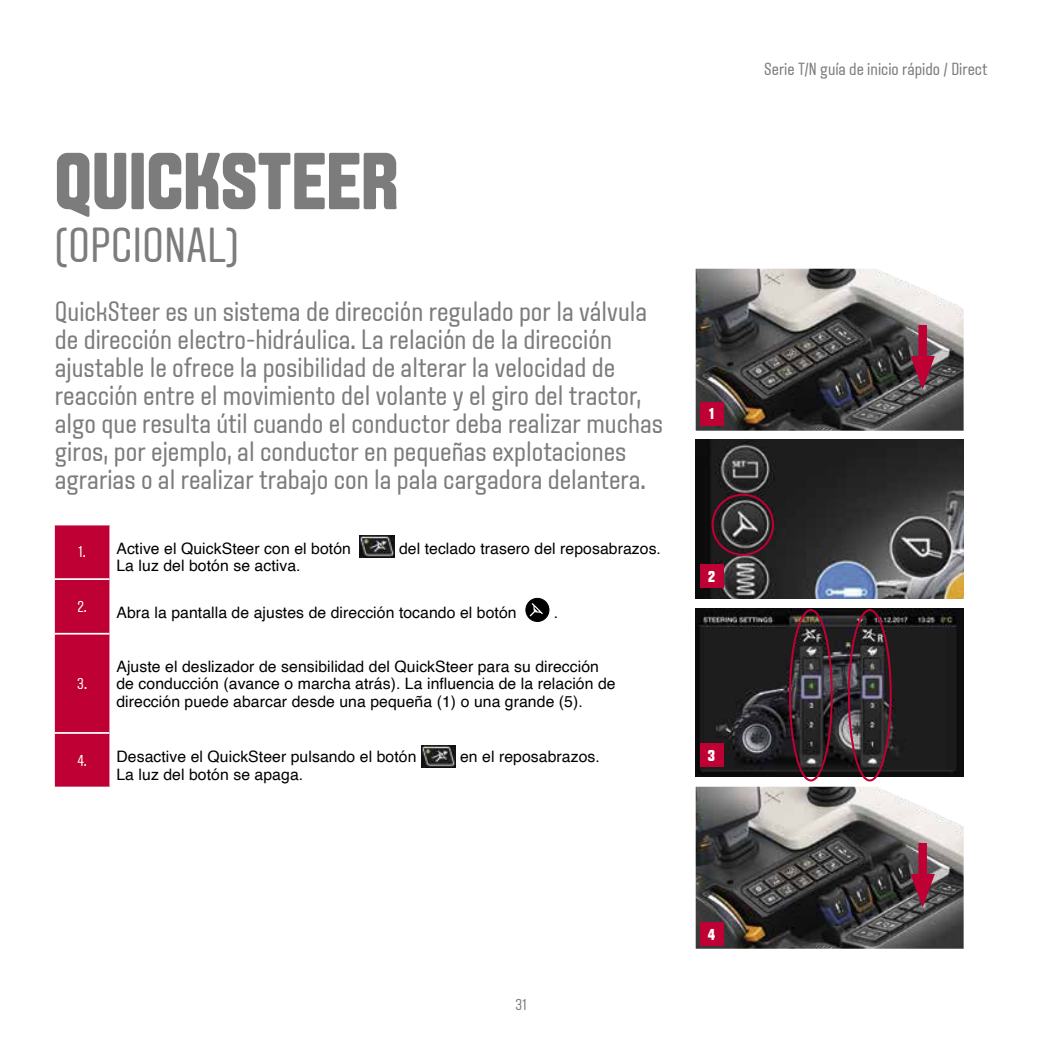
<style>
.page{position:relative;width:1042px;height:1042px;background:#fff}
.page>*{position:absolute;margin:0;border:0;box-sizing:border-box;transform-origin:0 0}
.t1{font:700 80.5px "VALTRA Aveny T 2020 Extra";color:#7c7c7c}
.t2{font:49px "VALTRA Aveny T 2020 Regular";color:#7c7c7c}
.t3{font:28px/28px "VALTRA Aveny T 2020 Regular";color:#7c7c7c}
.t4{font:17.5px "VALTRA Aveny T 2020 Regular";color:#7c7c7c}
.t5{font:15.75px/17.5px "Helvetica";letter-spacing:.005em;color:#000}
.t6{font:700 15.75px "VALTRA Aveny T 2020 Extra";color:#fff}
.t7{font:15.75px "VALTRA Aveny T 2020 Regular";color:#fff}
.t8{font:15.75px "VALTRA Aveny T 2020 Regular";color:#7c7c7c}
.s1{font-family:"VALTRA Aveny T 2020 Regular";color:#fff}
</style>
<div class="page">
<img style="left:696px;top:440px;width:267px;height:159px">
<img style="left:696px;top:269px;width:267px;height:162px">
<img style="left:696px;top:787px;width:267px;height:161px">
<img style="left:696px;top:609px;width:267px;height:168px">
<div style="left:700px;top:402px;width:23px;height:23px;background:#be0034"></div>
<div style="left:700px;top:922px;width:23px;height:23px;background:#be0034"></div>
<div style="left:700px;top:564px;width:23px;height:24px;background:#be0034"></div>
<div style="left:700px;top:743px;width:23px;height:24px;background:#be0034"></div>
<div style="left:711px;top:494px;width:63px;height:62px;border:2px solid #be0034;border-radius:50%"></div>
<div style="left:789px;top:609px;width:44px;height:172px;border:2px solid #be0034;border-radius:50%"></div>
<div style="left:848px;top:609px;width:44px;height:172px;border:2px solid #be0034;border-radius:50%"></div>
<div style="left:918px;top:325px;width:9px;height:45px;background:#be0034"></div>
<svg style="left:910px;top:356px;width:25px;height:33px"></svg>
<div style="left:918px;top:843px;width:9px;height:45px;background:#be0034"></div>
<svg style="left:910px;top:874px;width:25px;height:33px"></svg>
<div style="left:55px;top:525px;width:54px;height:261px;background:#be0034"></div>
<hr style="left:55px;top:578px;width:54px;height:2px;background:#fff">
<hr style="left:55px;top:633px;width:54px;height:1px;background:#fff">
<hr style="left:55px;top:732px;width:54px;height:2px;background:#fff">
<img style="left:360px;top:536px;width:34px;height:21px">
<div style="left:526px;top:598px;width:23px;height:23px;background:#000;border-radius:50%"></div>
<div style="left:526px;top:598px;width:23px;height:23px;border:1px solid #000;border-radius:50%"></div>
<svg style="left:530px;top:603px;width:13px;height:13px"></svg>
<img style="left:421px;top:746px;width:34px;height:21px">
<h1 class="t1" style="left:55px;top:129px;width:345px">QUICKSTEER</h1>
<h2 class="t2" style="left:55px;top:213px;width:186px">(OPCIONAL)</h2>
<p class="t3" style="left:55px;top:297px;width:610px">QuickSteer es un sistema de dirección regulado por la válvula de dirección electro-hidráulica. La relación de la dirección ajustable le ofrece la posibilidad de alterar la velocidad de reacción entre el movimiento del volante y el giro del tractor, algo que resulta útil cuando el conductor deba realizar muchas giros, por ejemplo, al conductor en pequeñas explotaciones agrarias o al realizar trabajo con la pala cargadora delantera.</p>
<p class="t5" style="left:79px;top:540px;width:274px"><span class="s1">1.</span> Active el QuickSteer con el botón</p>
<p class="t5" style="left:399px;top:540px;width:263px">del teclado trasero del reposabrazos.</p>
<p class="t5" style="left:116px;top:558px;width:186px">La luz del botón se activa.</p>
<p class="t5" style="left:77px;top:604px;width:441px"><sup>2.</sup> Abra la pantalla de ajustes de dirección tocando el botón</p>
<p class="t5" style="left:554px;top:604px;width:6px">.</p>
<p class="t7" style="left:77px;top:673px;width:11px">3.</p>
<p class="t5" style="left:116px;top:658px;width:501px">Ajuste el deslizador de sensibilidad del QuickSteer para su dirección de conducción (avance o marcha atrás). La influencia de la relación de dirección puede abarcar desde una pequeña (1) o una grande (5).</p>
<p class="t5" style="left:77px;top:748px;width:340px"><span class="s1">4.</span> Desactive el QuickSteer pulsando el botón</p>
<p class="t5" style="left:460px;top:748px;width:141px">en el reposabrazos.</p>
<p class="t5" style="left:116px;top:766px;width:188px">La luz del botón se apaga.</p>
<p class="t6" style="left:709px;top:403px;width:6px">1</p>
<p class="t6" style="left:708px;top:566px;width:9px">2</p>
<p class="t6" style="left:708px;top:745px;width:9px">3</p>
<p class="t4" style="left:764px;top:58px;width:225px">Serie T/N guía de inicio rápido / Direct</p>
<p class="t8" style="left:515px;top:994px;width:12px">31</p>
<p class="t6" style="left:708px;top:924px;width:9px">4</p>
</div>
